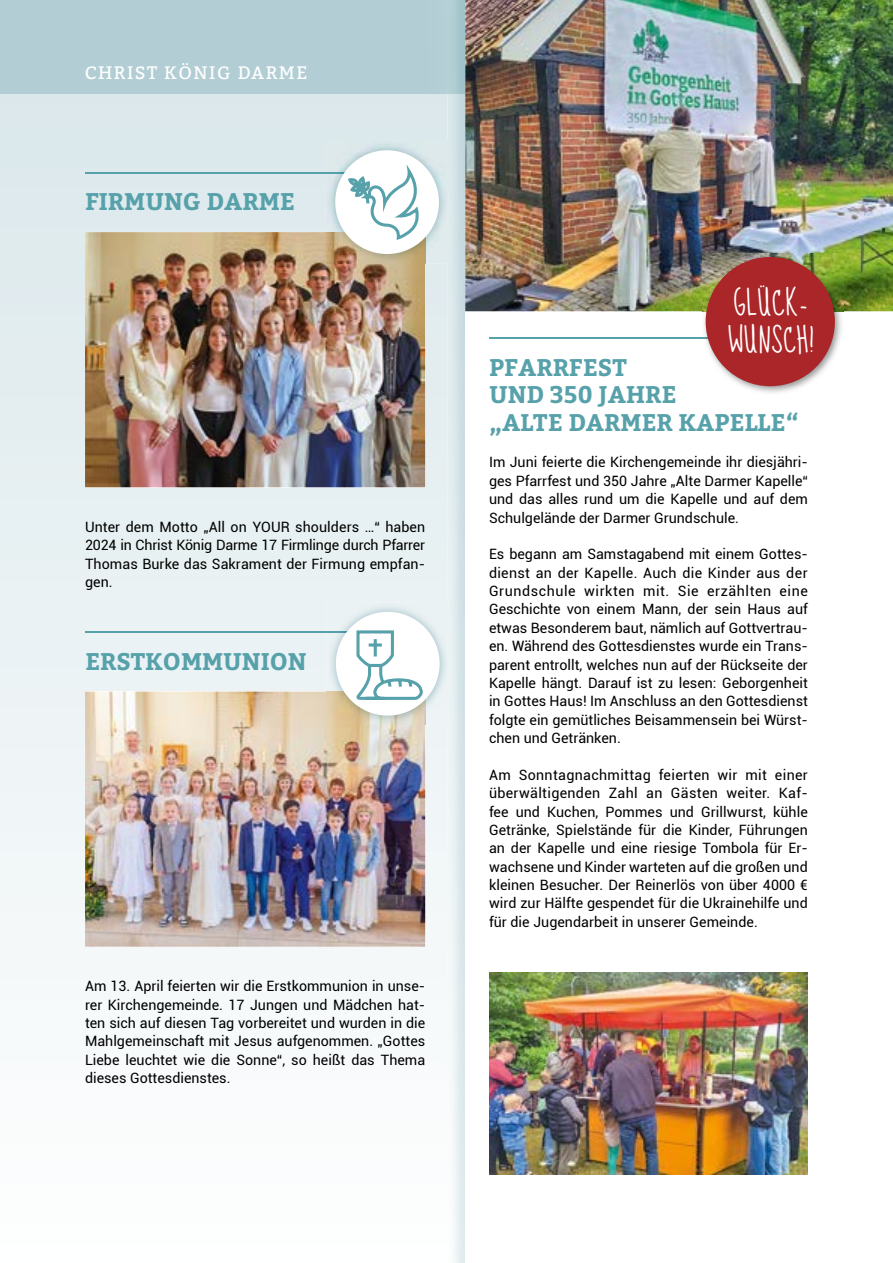
<style>
.page{position:relative;width:893px;height:1263px;background:#fff}
.page>*{position:absolute;margin:0;border:0;box-sizing:border-box;transform-origin:0 0}
.t1{font:30px/36px "Sue Ellen Francisco";letter-spacing:.015em;color:#fff}
.t2{font:700 24px/27.6px "Bitter";color:#57a1ab}
.t3{font:18px "Bitter";letter-spacing:.08em;color:#fff}
.t4{font:14.25px/18.3px "Roboto";color:#000;text-align:justify}
</style>
<div class="page">
<svg style="left:0;top:94px;width:447px;height:860px"></svg>
<hr style="left:85px;top:172px;width:340px;height:1px;background:#57a1ab">
<img style="left:85px;top:232px;width:340px;height:255px">
<hr style="left:85px;top:632px;width:340px;height:1px;background:#57a1ab">
<img style="left:85px;top:691px;width:340px;height:256px">
<img style="left:326px;top:141px;width:121px;height:122px">
<img style="left:326px;top:172px;width:18px;height:1px">
<img style="left:326px;top:232px;width:99px;height:31px">
<div style="left:335px;top:150px;width:104px;height:104px;background:#fff;border-radius:50%"></div>
<svg style="left:347px;top:172px;width:80px;height:70px"></svg>
<hr style="left:489px;top:338px;width:319px;height:1px;background:#57a1ab">
<img style="left:465px;top:0;width:428px;height:311px">
<img style="left:489px;top:973px;width:319px;height:202px">
<img style="left:702px;top:253px;width:141px;height:140px">
<div style="left:706px;top:257px;width:129px;height:129px;background:#aa2628;border-radius:50%"></div>
<img style="left:326px;top:602px;width:123px;height:123px">
<img style="left:326px;top:632px;width:20px;height:1px">
<img style="left:326px;top:691px;width:99px;height:34px">
<div style="left:336px;top:612px;width:104px;height:103px;background:#fff;border-radius:50%"></div>
<svg style="left:356px;top:630px;width:67px;height:70px"></svg>
<p class="t3" style="left:85px;top:62px;width:224px">CHRIST KÖNIG DARME</p>
<h2 class="t2" style="left:85px;top:188px;width:211px">FIRMUNG DARME</h2>
<p class="t4" style="left:85px;top:517px;width:342px">Unter dem Motto „All on YOUR shoulders …“ haben 2024 in Christ König Darme 17 Firmlinge durch Pfarrer Thomas Burke das Sakrament der Firmung empfan&shy;gen.</p>
<h2 class="t2" style="left:85px;top:647px;width:223px">ERSTKOMMUNION</h2>
<p class="t4" style="left:85px;top:976px;width:342px">Am 13. April feierten wir die Erstkommunion in unse&shy;rer Kirchengemeinde. 17 Jungen und Mädchen hat&shy;ten sich auf diesen Tag vorbereitet und wurden in die Mahlgemeinschaft mit Jesus aufgenommen. „Gottes Liebe leuchtet wie die Sonne“, so heißt das Thema dieses Gottesdienstes.</p>
<h1 class="t1" style="left:728px;top:287px;width:88px">GLÜCK-<br>WUNSCH!</h1>
<h2 class="t2" style="left:489px;top:353px;width:311px">PFARRFEST<br>UND 350 JAHRE<br>„ALTE DARMER KAPELLE“</h2>
<p class="t4" style="left:489px;top:453px;width:320px">Im Juni feierte die Kirchengemeinde ihr diesjähri&shy;ges Pfarrfest und 350 Jahre „Alte Darmer Kapelle“ und das alles rund um die Kapelle und auf dem Schulgelände der Darmer Grundschule.</p>
<p class="t4" style="left:489px;top:545px;width:320px">Es begann am Samstagabend mit einem Gottes&shy;dienst an der Kapelle. Auch die Kinder aus der Grundschule wirkten mit. Sie erzählten eine Geschichte von einem Mann, der sein Haus auf etwas Besonderem baut, nämlich auf Gottvertrau&shy;en. Während des Gottesdienstes wurde ein Trans&shy;parent entrollt, welches nun auf der Rückseite der Kapelle hängt. Darauf ist zu lesen: Geborgenheit in Gottes Haus! Im Anschluss an den Gottesdienst folgte ein gemütliches Beisammensein bei Würst&shy;chen und Getränken.</p>
<p class="t4" style="left:489px;top:765px;width:320px">Am Sonntagnachmittag feierten wir mit einer überwältigenden Zahl an Gästen weiter. Kaf&shy;fee und Kuchen, Pommes und Grillwurst, kühle Getränke, Spielstände für die Kinder, Führungen an der Kapelle und eine riesige Tombola für Er&shy;wachsene und Kinder warteten auf die großen und kleinen Besucher. Der Reinerlös von über 4000 € wird zur Hälfte gespendet für die Ukrainehilfe und für die Jugendarbeit in unserer Gemeinde.</p>
</div>
